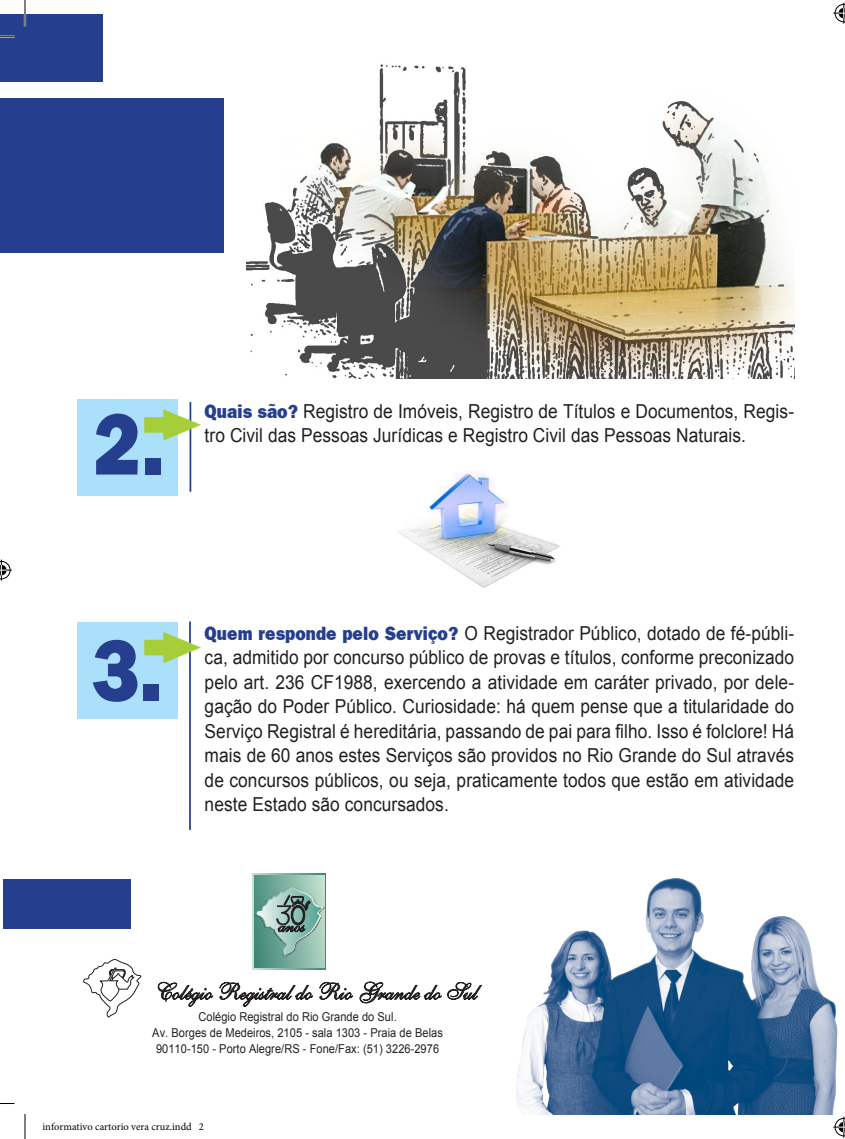
<style>
.page{position:relative;width:845px;height:1139px;background:#fff}
.page>*{position:absolute;margin:0;border:0;box-sizing:border-box;transform-origin:0 0}
.texto_cartorio_estil{font:87.5px "Frankfurt Gothic Heavy Plain";color:#253f8e;scale:.9 1}
.texto_cartorio_estil-2{font:19.25px/24.5px "Arial";letter-spacing:.005em;color:#231f20;scale:.9 1}
.texto_cartorio_estil-3{font:12.25px "Arial";letter-spacing:.005em;color:#231f20;scale:.9 1}
.t1{font:10.5px "Minion Pro";color:#000}
.s1{font-family:"Frankfurt Gothic Heavy Plain";color:#253f8e}
</style>
<div class="page">
<img style="left:246px;top:64px;width:548px;height:314px">
<img style="left:398px;top:472px;width:162px;height:116px">
<hr style="left:189px;top:402px;width:2px;height:90px;background:#253f8e">
<div style="left:77px;top:399px;width:101px;height:97px;background:#aae0f9"></div>
<svg style="left:144px;top:409px;width:57px;height:32px"></svg>
<hr style="left:189px;top:621px;width:2px;height:209px;background:#253f8e">
<div style="left:0;top:98px;width:223px;height:154px;background:#253f8e"></div>
<div style="left:0;top:14px;width:103px;height:68px;background:#253f8e"></div>
<img style="left:516px;top:878px;width:322px;height:236px">
<div style="left:3px;top:879px;width:127px;height:50px;background:#253f8e"></div>
<svg style="left:83px;top:959px;width:59px;height:58px"></svg>
<svg style="left:158px;top:982px;width:283px;height:25px"></svg>
<svg style="left:447px;top:982px;width:35px;height:17px"></svg>
<svg style="left:252px;top:873px;width:74px;height:97px"></svg>
<div style="left:254px;top:876px;width:70px;height:91px;background:linear-gradient(to right,#44897b,#b6d7c6)"></div>
<svg style="left:254px;top:886px;width:70px;height:72px;background:#7fa99d"></svg>
<div style="left:77px;top:622px;width:101px;height:97px;background:#aae0f9"></div>
<svg style="left:144px;top:632px;width:57px;height:31px"></svg>
<hr style="left:24px;top:0;width:2px;height:26px;background:#fff">
<svg style="left:0;top:36px;width:14px;height:2px"></svg>
<svg style="left:0;top:1103px;width:14px;height:1px"></svg>
<svg style="left:25px;top:0;width:1px;height:26px"></svg>
<svg style="left:25px;top:1114px;width:1px;height:25px"></svg>
<svg style="left:833px;top:2px;width:12px;height:22px"></svg>
<svg style="left:833px;top:1116px;width:12px;height:22px"></svg>
<svg style="left:0;top:560px;width:12px;height:21px"></svg>
<p class="texto_cartorio_estil" style="left:93px;top:393px;width:81px">2.</p>
<p class="texto_cartorio_estil-2" style="left:205px;top:399px;width:656px"><span class="s1">Quais são?</span> Registro de Imóveis, Registro de Títulos e Documentos, Regis&shy;tro Civil das Pessoas Jurídicas e Registro Civil das Pessoas Naturais.</p>
<p class="texto_cartorio_estil" style="left:91px;top:619px;width:81px">3.</p>
<p class="texto_cartorio_estil-2" style="left:205px;top:621px;width:656px;text-align:justify"><span class="s1">Quem responde pelo Serviço?</span> O Registrador Público, dotado de fé-públi&shy;ca, admitido por concurso público de provas e títulos, conforme preconizado pelo art. 236 CF1988, exercendo a atividade em caráter privado, por dele&shy;gação do Poder Público. Curiosidade: há quem pense que a titularidade do Serviço Registral é hereditária, passando de pai para filho. Isso é folclore! Há mais de 60 anos estes Serviços são providos no Rio Grande do Sul através de concursos públicos, ou seja, praticamente todos que estão em atividade neste Estado são concursados.</p>
<p class="texto_cartorio_estil-3" style="left:198px;top:1009px;width:222px">Colégio Registral do Rio Grande do Sul.</p>
<p class="texto_cartorio_estil-3" style="left:152px;top:1024px;width:324px">Av. Borges de Medeiros, 2105 - sala 1303 - Praia de Belas</p>
<p class="texto_cartorio_estil-3" style="left:156px;top:1040px;width:316px">90110-150 - Porto Alegre/RS - Fone/Fax: (51) 3226-2976</p>
<p class="t1" style="left:42px;top:1119px;width:163px">informativo cartorio vera cruz.indd 2</p>
</div>
